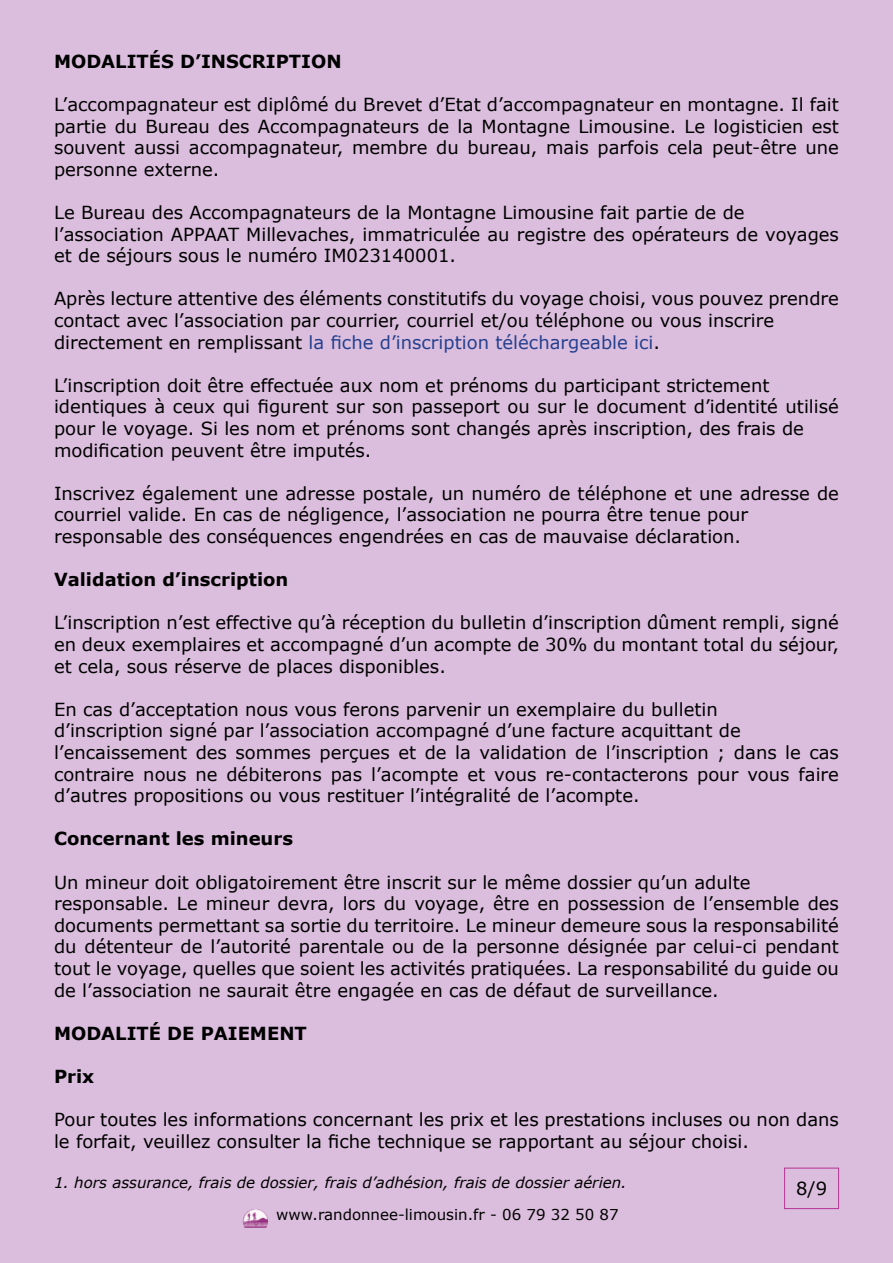
<style>
.page{position:relative;width:893px;height:1263px;background:#dbbedd}
.page>*{position:absolute;margin:0;border:0;box-sizing:border-box;transform-origin:0 0}
.t1{font:18px/21.6px "Verdana";color:#000}
.t2{font:700 18px "Verdana";color:#000}
.t3{font:italic 15px "Verdana";color:#000}
.t4{font:15px "Verdana";color:#000}
.s1{color:#25408f}
</style>
<div class="page">
<div style="left:784px;top:1168px;width:55px;height:41px;border:1px solid #b43393"></div>
<img style="left:243px;top:1209px;width:25px;height:19px">
<p class="t2" style="left:54px;top:48px;width:286px">Modalités d’in scri ption</p>
<p class="t1" style="left:54px;top:93px;width:786px;text-align:justify">L’accompagnateur est diplômé du Brevet d’Etat d’accompagnateur en montagne. Il fait partie du Bureau des Accompagnateurs de la Montagne Limousine. Le logisticien est souvent aussi accompagnateur, membre du bureau, mais parfois cela peut-être une personne externe.</p>
<p class="t1" style="left:54px;top:201px;width:786px">Le Bureau des Accompagnateurs de la Montagne Limousine fait partie de de l’association APPAAT Millevaches, immatriculée au registre des opérateurs de voyages et de séjours sous le numéro IM023140001.</p>
<p class="t1" style="left:54px;top:288px;width:786px">Après lecture attentive des éléments constitutifs du voyage choisi, vous pouvez prendre contact avec l’association par courrier, courriel et/ou téléphone ou vous inscrire directement en remplissant <span class="s1">la fiche d’inscription téléchargeable ici</span>.</p>
<p class="t1" style="left:54px;top:374px;width:786px">L’inscription doit être effectuée aux nom et prénoms du participant strictement identiques à ceux qui figurent sur son passeport ou sur le document d’identité utilisé pour le voyage. Si les nom et prénoms sont changés après inscription, des frais de modification peuvent être imputés.</p>
<p class="t1" style="left:54px;top:482px;width:786px">Inscrivez également une adresse postale, un numéro de téléphone et une adresse de courriel valide. En cas de négligence, l’association ne pourra être tenue pour responsable des conséquences engendrées en cas de mauvaise déclaration.</p>
<p class="t2" style="left:54px;top:567px;width:236px">Validation d’inscription</p>
<p class="t1" style="left:54px;top:612px;width:786px;text-align:justify">L’inscription n’est effective qu’à réception du bulletin d’inscription dûment rempli, signé en deux exemplaires et accompagné d’un acompte de 30% du montant total du séjour, et cela, sous réserve de places disponibles.</p>
<p class="t1" style="left:54px;top:698px;width:786px">En cas d’acceptation nous vous ferons parvenir un exemplaire du bulletin<br>d’inscription signé par l’association accompagné d’une facture acquittant de l’encaissement des sommes perçues et de la validation de l’inscription ; dans le cas contraire nous ne débiterons pas l’acompte et vous re-contacterons pour vous faire d’autres propositions ou vous restituer l’intégralité de l’acompte.</p>
<p class="t2" style="left:54px;top:826px;width:241px">Concernant les mineurs</p>
<p class="t1" style="left:54px;top:871px;width:786px">Un mineur doit obligatoirement être inscrit sur le même dossier qu’un adulte responsable. Le mineur devra, lors du voyage, être en possession de l’ensemble des documents permettant sa sortie du territoire. Le mineur demeure sous la responsabilité du détenteur de l’autorité parentale ou de la personne désignée par celui-ci pendant tout le voyage, quelles que soient les activités pratiquées. La responsabilité du guide ou de l’association ne saurait être engagée en cas de défaut de surveillance.</p>
<p class="t2" style="left:54px;top:1020px;width:188px">Modalité de Paiement</p>
<p class="t2" style="left:54px;top:1064px;width:42px">Prix</p>
<p class="t1" style="left:54px;top:1109px;width:786px">Pour toutes les informations concernant les prix et les prestations incluses ou non dans le forfait, veuillez consulter la fiche technique se rapportant au séjour choisi.</p>
<p class="t3" style="left:54px;top:1172px;width:574px">1. hors assurance, frais de dossier, frais d’adhésion, frais de dossier aérien.</p>
<p class="t1" style="left:796px;top:1178px;width:33px">8/9</p>
<p class="t4" style="left:276px;top:1205px;width:344px">www.randonnee-limousin.fr - 06 79 32 50 87</p>
</div>
